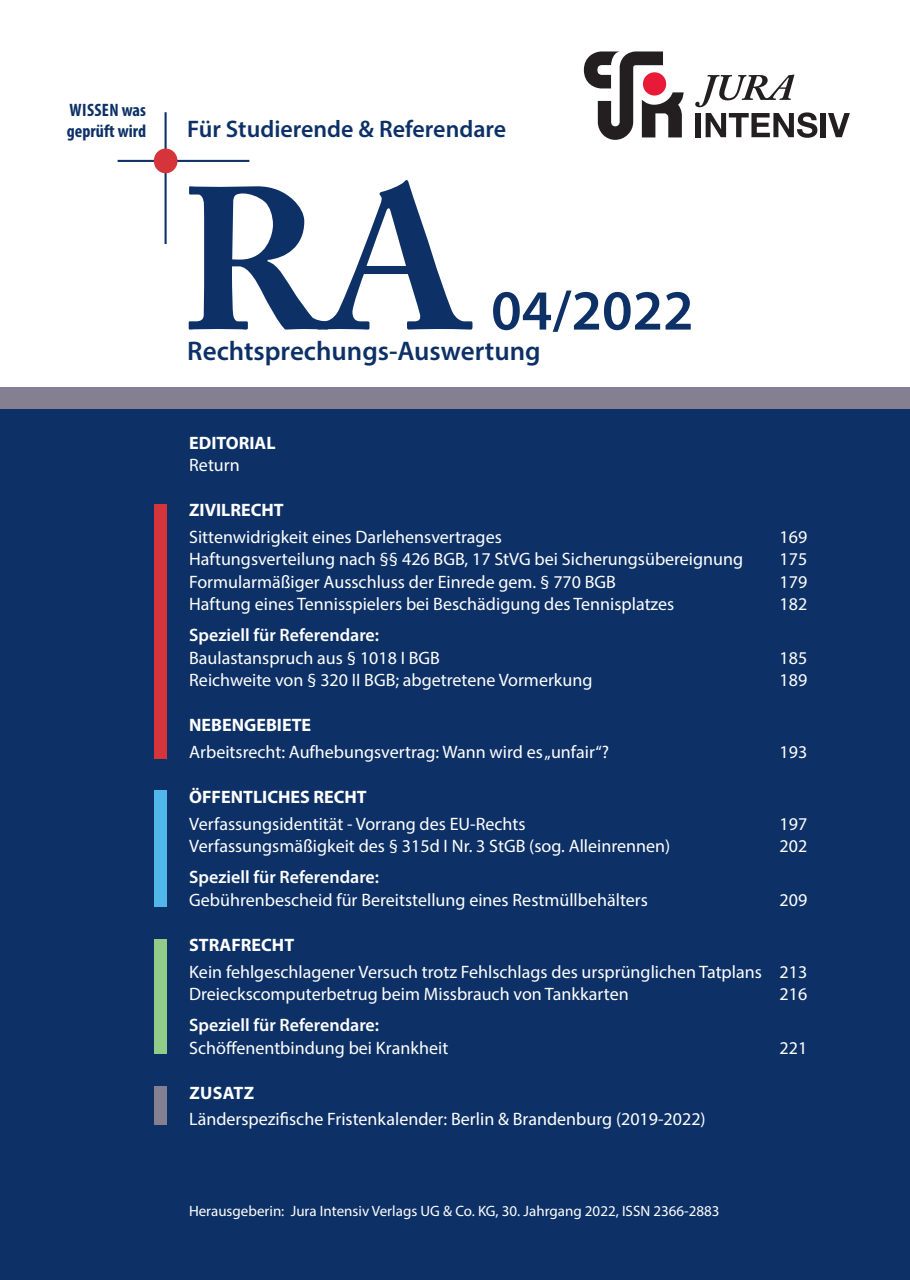
<style>
.page{position:relative;width:910px;height:1280px;background:#fff}
.page>*{position:absolute;margin:0;border:0;box-sizing:border-box;transform-origin:0 0}
.t1{font:700 200.7px "Adobe Caslon Pro";color:#0d3166}
.t2{font:600 57px "Myriad Pro";color:#0d3166}
.t3{font:600 27px "Myriad Pro";color:#0d3166}
.t4{font:600 24px "Myriad Pro";color:#0d3166}
.t5{font:18px/22.5px "Myriad Pro";color:#fff}
.t6{font:600 18px "Myriad Pro";color:#fff}
.t7{font:700 18px "Myriad Pro";color:#fff}
.t8{font:700 condensed 18px/21.6px "Myriad Pro";color:#0d3166}
.t9{font:15px "Myriad Pro";color:#fff}
</style>
<div class="page">
<div style="left:0;top:400px;width:910px;height:880px;background:#0d3166"></div>
<div style="left:0;top:387px;width:910px;height:22px;background:#857f92"></div>
<div style="left:154px;top:504px;width:13px;height:254px;background:#d5353a"></div>
<div style="left:154px;top:791px;width:13px;height:116px;background:#50b7e8"></div>
<div style="left:154px;top:939px;width:13px;height:115px;background:#91cc88"></div>
<hr style="left:165px;top:112px;width:2px;height:132px;background:#0d3166">
<hr style="left:118px;top:160px;width:131px;height:2px;background:#0d3166">
<div style="left:154px;top:148px;width:23px;height:25px;background:#d5353a;border-radius:50%"></div>
<div style="left:154px;top:1086px;width:13px;height:39px;background:#857f92"></div>
<svg style="left:584px;top:51px;width:100px;height:89px"></svg>
<svg style="left:695px;top:75px;width:122px;height:63px"></svg>
<div style="left:821px;top:113px;width:5px;height:24px;background:#231f20"></div>
<svg style="left:828px;top:113px;width:22px;height:24px"></svg>
<p class="t8" style="left:67px;top:98px;width:81px">WISSEN was geprüft wird</p>
<h3 class="t4" style="left:187px;top:114px;width:320px">Für Studierende &amp; Referendare</h3>
<h1 class="t1" style="left:179px;top:142px;width:293px">RA</h1>
<h2 class="t2" style="left:491px;top:274px;width:204px">04/2022</h2>
<h3 class="t3" style="left:187px;top:333px;width:355px">Rechtsprechungs-Auswertung</h3>
<p class="t7" style="left:189px;top:431px;width:88px">EDITORIAL</p>
<p class="t5" style="left:189px;top:453px;width:52px">Return</p>
<p class="t7" style="left:189px;top:498px;width:96px">ZIVILRECHT</p>
<p class="t5" style="left:189px;top:525px;width:314px">Sittenwidrigkeit eines Darlehensvertrages</p>
<p class="t5" style="left:780px;top:525px;width:29px">169</p>
<p class="t5" style="left:189px;top:548px;width:555px">Haftungsverteilung nach §§ 426 BGB, 17 StVG bei Sicherungsübereignung</p>
<p class="t5" style="left:780px;top:548px;width:29px">175</p>
<p class="t5" style="left:189px;top:570px;width:428px">Formularmäßiger Ausschluss der Einrede gem. § 770 BGB</p>
<p class="t5" style="left:780px;top:570px;width:29px">179</p>
<p class="t5" style="left:189px;top:593px;width:487px">Haftung eines Tennisspielers bei Beschädigung des Tennisplatzes</p>
<p class="t5" style="left:780px;top:593px;width:29px">182</p>
<p class="t6" style="left:189px;top:624px;width:191px">Speziell für Referendare:</p>
<p class="t5" style="left:189px;top:646px;width:252px">Baulastanspruch aus § 1018 I BGB</p>
<p class="t5" style="left:780px;top:646px;width:29px">185</p>
<p class="t5" style="left:189px;top:669px;width:405px">Reichweite von § 320 II BGB; abgetretene Vormerkung</p>
<p class="t5" style="left:780px;top:669px;width:29px">189</p>
<p class="t7" style="left:189px;top:713px;width:124px">NEBENGEBIETE</p>
<p class="t5" style="left:189px;top:740px;width:421px">Arbeitsrecht: Aufhebungsvertrag: Wann wird es „unfair“?</p>
<p class="t5" style="left:780px;top:740px;width:29px">193</p>
<p class="t7" style="left:189px;top:785px;width:179px">ÖFFENTLICHES RECHT</p>
<p class="t5" style="left:189px;top:812px;width:338px">Verfassungsidentität - Vorrang des EU-Rechts</p>
<p class="t5" style="left:780px;top:812px;width:29px">197</p>
<p class="t5" style="left:189px;top:835px;width:482px">Verfassungsmäßigkeit des § 315d I Nr. 3 StGB (sog. Alleinrennen)</p>
<p class="t5" style="left:780px;top:835px;width:29px">202</p>
<p class="t6" style="left:189px;top:866px;width:191px">Speziell für Referendare:</p>
<p class="t5" style="left:189px;top:888px;width:460px">Gebührenbescheid für Bereitstellung eines Restmüllbehälters</p>
<p class="t5" style="left:780px;top:888px;width:29px">209</p>
<p class="t7" style="left:189px;top:933px;width:106px">STRAFRECHT</p>
<p class="t5" style="left:189px;top:960px;width:619px">Kein fehlgeschlagener Versuch trotz Fehlschlags des ursprünglichen Tatplans 213<br>Dreieckscomputerbetrug beim Missbrauch von Tankkarten</p>
<p class="t5" style="left:780px;top:982px;width:29px">216</p>
<p class="t6" style="left:189px;top:1013px;width:191px">Speziell für Referendare:</p>
<p class="t5" style="left:189px;top:1036px;width:261px">Schöffenentbindung bei Krankheit</p>
<p class="t5" style="left:780px;top:1036px;width:29px">221</p>
<p class="t7" style="left:189px;top:1081px;width:66px">ZUSATZ</p>
<p class="t5" style="left:189px;top:1108px;width:518px">Länderspezifische Fristenkalender: Berlin &amp; Brandenburg (2019-2022)</p>
<p class="t9" style="left:189px;top:1201px;width:532px">Herausgeberin: Jura Intensiv Verlags UG &amp; Co. KG, 30. Jahrgang 2022, ISSN 2366-2883</p>
</div>
